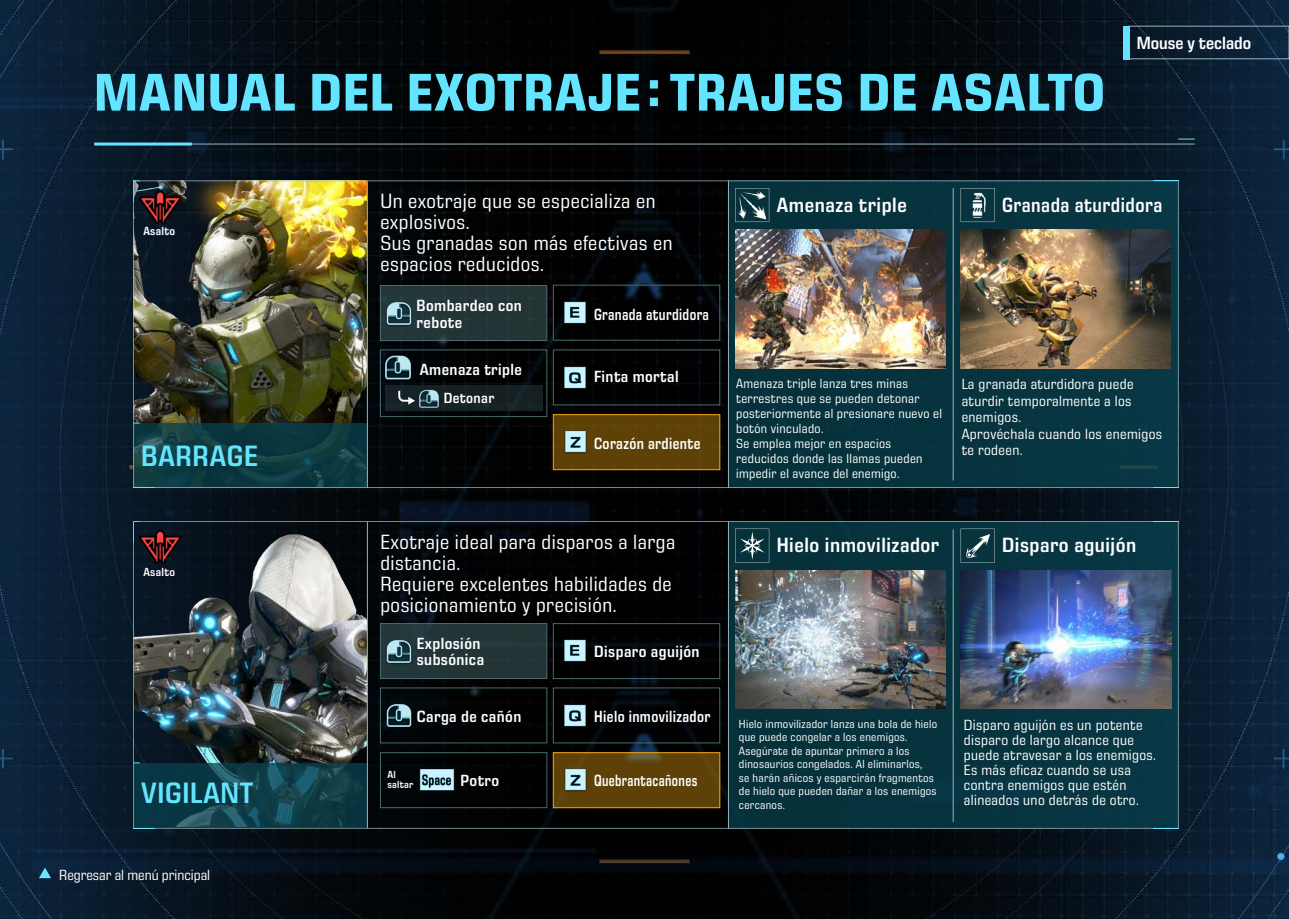
<style>
.page{position:relative;width:1289px;height:919px;background:#fff}
.page>*{position:absolute;margin:0;border:0;box-sizing:border-box;transform-origin:0 0}
.t1{font:700 54px "Eurostile Next Pro Nr";letter-spacing:.025em;color:#65e4ff}
.t2{font:30px "Eurostile Next Pro Nr Semi Bd";letter-spacing:.025em;color:#65e4ff}
.t3{font:21px/21px "Eurostile Next Pro Nr";letter-spacing:.025em;color:#fff}
.t4{font:21px "Eurostile Next Pro Nr Semi Bd";letter-spacing:.025em;color:#fff}
.t5{font:21px "Eurostile Next Pro Nr Semi Bd";letter-spacing:.025em;color:#fff;scale:.94 1}
.t6{font:18px "Eurostile Next Pro Nr Semi Bd";color:#fff}
.t7{font:16.5px/16.5px "Eurostile Next Pro Nr Semi Bd";letter-spacing:.025em;color:#fff}
.t8{font:16.5px "Eurostile Next Pro Nr Semi Bd";letter-spacing:.025em;color:#fff;scale:.91 1}
.t9{font:16.5px "Eurostile Next Pro Nr Semi Bd";letter-spacing:.025em;color:#fff;scale:.86 1}
.t10{font:16.5px "Eurostile Next Pro Nr Semi Bd";letter-spacing:.025em;color:#fff;scale:.81 1}
.t11{font:15px/15px "Eurostile Next Pro Nr";letter-spacing:.025em;color:#fff}
.t12{font:15px "Eurostile Next Pro Nr";color:#fff}
.t13{font:15px "Eurostile Next Pro Nr Semi Bd";letter-spacing:.025em;color:#fff}
.t14{font:13.5px/15px "Eurostile Next Pro Nr";letter-spacing:.025em;color:#fff}
.t15{font:12px/13.5px "Eurostile Next Pro Nr";letter-spacing:.025em;color:#fff}
.t16{font:12px "Eurostile Next Pro Nr Semi Bd";letter-spacing:.025em;color:#fff}
.t17{font:10.5px/10.5px "Eurostile Next Pro Nr Semi Bd";letter-spacing:.025em;color:#fff}
</style>
<div class="page">
<img style="left:0;top:0;width:1288px;height:918px">
<img style="left:128px;top:183px;width:5px;height:48px">
<img style="left:128px;top:522px;width:5px;height:48px">
<img style="left:133px;top:180px;width:1045px;height:308px">
<svg style="left:1152px;top:180px;width:26px;height:1px"></svg>
<svg style="left:1152px;top:487px;width:26px;height:1px"></svg>
<svg style="left:133px;top:180px;width:7px;height:22px"></svg>
<svg style="left:133px;top:487px;width:22px;height:1px"></svg>
<img style="left:133px;top:521px;width:1045px;height:307px">
<svg style="left:1152px;top:521px;width:26px;height:1px"></svg>
<svg style="left:1152px;top:827px;width:26px;height:1px"></svg>
<svg style="left:133px;top:827px;width:22px;height:1px"></svg>
<svg style="left:142px;top:215px;width:34px;height:22px"></svg>
<svg style="left:133px;top:521px;width:44px;height:62px;background:#261b27"></svg>
<img style="left:377px;top:347px;width:41px;height:41px">
<img style="left:413px;top:383px;width:31px;height:31px">
<img style="left:379px;top:294px;width:39px;height:39px">
<img style="left:556px;top:293px;width:39px;height:39px">
<img style="left:556px;top:358px;width:39px;height:39px">
<img style="left:556px;top:422px;width:38px;height:39px">
<img style="left:379px;top:632px;width:39px;height:39px">
<img style="left:379px;top:696px;width:39px;height:39px">
<img style="left:556px;top:631px;width:39px;height:39px">
<img style="left:556px;top:696px;width:39px;height:39px">
<img style="left:556px;top:760px;width:38px;height:39px">
<img style="left:418px;top:760px;width:38px;height:39px">
<hr style="left:94px;top:144px;width:1100px;height:1px;background:#98b3b7">
<hr style="left:94px;top:142px;width:98px;height:3px;background:#65e4ff">
<svg style="left:1178px;top:139px;width:16px;height:1px"></svg>
<div style="left:1128px;top:26px;width:160px;height:33px;border:1px solid #98b3b7"></div>
<div style="left:1123px;top:26px;width:6px;height:33px;background:#65e4ff"></div>
<svg style="left:39px;top:867px;width:12px;height:11px"></svg>
<h1 class="t1" style="left:94px;top:62px;width:1011px">MANUAL DEL EXOTRAJE: TRAJES DE ASALTO</h1>
<p class="t6" style="left:1136px;top:33px;width:116px">Mouse y teclado</p>
<p class="t16" style="left:143px;top:224px;width:33px">Asalto</p>
<h2 class="t2" style="left:141px;top:439px;width:118px">BARRAGE</h2>
<p class="t16" style="left:143px;top:565px;width:33px">Asalto</p>
<h2 class="t2" style="left:141px;top:776px;width:114px">VIGILANT</h2>
<p class="t12" style="left:59px;top:866px;width:152px">Regresar al menú principal</p>
<h3 class="t3" style="left:380px;top:191px;width:294px">Un exotraje que se especializa en explosivos.<br>Sus granadas son más efectivas en espacios reducidos.</h3>
<p class="t7" style="left:416px;top:298px;width:107px">Bombardeo con rebote</p>
<p class="t9" style="left:594px;top:306px;width:135px">Granada aturdidora</p>
<p class="t7" style="left:420px;top:361px;width:104px">Amenaza triple</p>
<p class="t13" style="left:443px;top:390px;width:52px">Detonar</p>
<p class="t7" style="left:594px;top:368px;width:86px">Finta mortal</p>
<p class="t8" style="left:594px;top:434px;width:119px">Corazón ardiente</p>
<h3 class="t3" style="left:380px;top:531px;width:296px">Exotraje ideal para disparos a larga distancia.<br>Requiere excelentes habilidades de posicionamiento y precisión.</h3>
<p class="t7" style="left:417px;top:635px;width:69px">Explosión subsónica</p>
<p class="t7" style="left:594px;top:643px;width:107px">Disparo aguijón</p>
<p class="t7" style="left:417px;top:708px;width:106px">Carga de cañón</p>
<p class="t8" style="left:594px;top:707px;width:129px">Hielo inmovilizador</p>
<p class="t17" style="left:387px;top:768px;width:27px">Al saltar</p>
<p class="t7" style="left:460px;top:772px;width:40px">Potro</p>
<p class="t10" style="left:594px;top:771px;width:129px">Quebrantacañones</p>
<h3 class="t4" style="left:776px;top:193px;width:132px">Amenaza triple</h3>
<h3 class="t5" style="left:1002px;top:193px;width:172px">Granada aturdidora</h3>
<p class="t14" style="left:736px;top:376px;width:207px">Amenaza triple lanza tres minas terrestres que se pueden detonar posteriormente al presionare nuevo el botón vinculado.<br>Se emplea mejor en espacios reducidos donde las llamas pueden impedir el avance del enemigo.</p>
<p class="t11" style="left:961px;top:376px;width:202px;line-height:16.5px">La granada aturdidora puede aturdir temporalmente a los enemigos.<br>Aprovéchala cuando los enemigos te rodeen.</p>
<h3 class="t4" style="left:776px;top:533px;width:164px">Hielo inmovilizador</h3>
<h3 class="t4" style="left:1002px;top:533px;width:135px">Disparo aguijón</h3>
<p class="t15" style="left:739px;top:717px;width:200px">Hielo inmovilizador lanza una bola de hielo que puede congelar a los enemigos.<br>Asegúrate de apuntar primero a los dinosaurios congelados. Al eliminarlos,<br>se harán añicos y esparcirán fragmentos de hielo que pueden dañar a los enemigos cercanos.</p>
<p class="t11" style="left:963px;top:717px;width:194px">Disparo aguijón es un potente disparo de largo alcance que puede atravesar a los enemigos.<br>Es más eficaz cuando se usa contra enemigos que estén alineados uno detrás de otro.</p>
</div>
